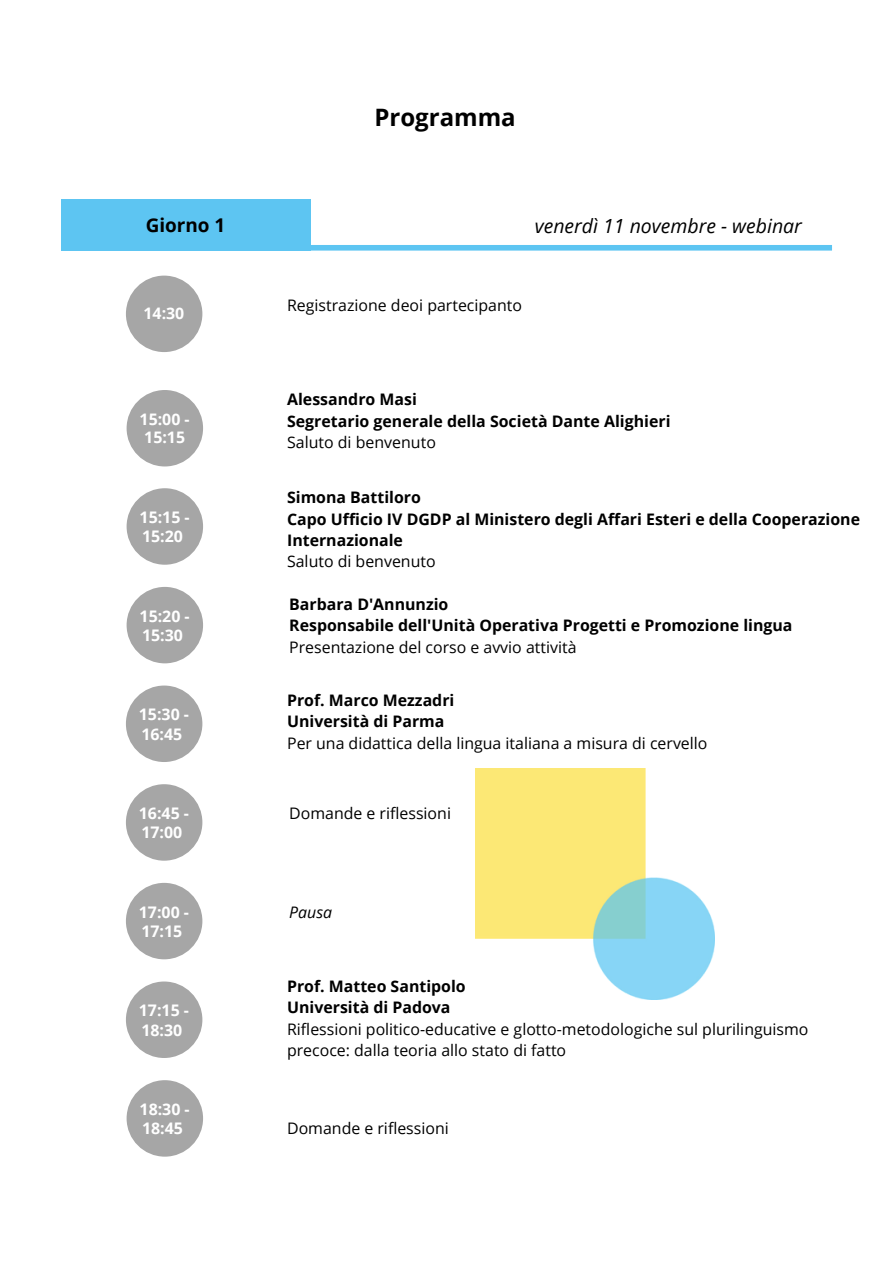
<style>
.page{position:relative;width:893px;height:1264px;background:#fff}
.page>*{position:absolute;margin:0;border:0;box-sizing:border-box;transform-origin:0 0}
.t1{font:700 24px "Open Sans";color:#000}
.t2{font:italic 19.5px "Open Sans";color:#000}
.t3{font:700 18.9px "Open Sans";color:#000}
.t4{font:700 15.9px/21.3px "Open Sans";color:#000}
.t5{font:15.9px/21.3px "Open Sans";color:#000}
.t6{font:700 15.9px/19px "Open Sans";color:#fff}
.t7{font:italic 15.9px "Open Sans";color:#000}
</style>
<div class="page">
<div style="left:61px;top:199px;width:249px;height:52px;background:#5dc5f2"></div>
<div style="left:310px;top:245px;width:522px;height:5px;background:#5dc5f2"></div>
<div style="left:127px;top:390px;width:76px;height:76px;background:#a6a6a6;border-radius:50%"></div>
<div style="left:127px;top:488px;width:76px;height:76px;background:#a6a6a6;border-radius:50%"></div>
<div style="left:127px;top:587px;width:76px;height:76px;background:#a6a6a6;border-radius:50%"></div>
<div style="left:126px;top:685px;width:76px;height:77px;background:#a6a6a6;border-radius:50%"></div>
<div style="left:126px;top:784px;width:76px;height:76px;background:#a6a6a6;border-radius:50%"></div>
<div style="left:126px;top:882px;width:76px;height:77px;background:#a6a6a6;border-radius:50%"></div>
<div style="left:126px;top:981px;width:76px;height:76px;background:#a6a6a6;border-radius:50%"></div>
<div style="left:127px;top:1080px;width:76px;height:76px;background:#a6a6a6;border-radius:50%"></div>
<img style="left:475px;top:768px;width:239px;height:231px">
<div style="left:126px;top:275px;width:76px;height:77px;background:#a6a6a6;border-radius:50%"></div>
<h1 class="t1" style="left:374px;top:100px;width:143px">Programma</h1>
<p class="t3" style="left:146px;top:211px;width:81px">Giorno 1</p>
<p class="t2" style="left:534px;top:212px;width:269px">venerdì 11 novembre - webinar</p>
<p class="t6" style="left:144px;top:304px;width:42px">14:30</p>
<p class="t5" style="left:287px;top:294px;width:236px">Registrazione deoi partecipanto</p>
<p class="t6" style="left:140px;top:409px;width:52px;line-height:18px">15:00 -<br>15:15</p>
<p class="t6" style="left:139px;top:507px;width:52px">15:15 -<br>15:20</p>
<p class="t6" style="left:139px;top:606px;width:52px">15:20 -<br>15:30</p>
<p class="t6" style="left:139px;top:704px;width:52px">15:30 -<br>16:45</p>
<p class="t6" style="left:139px;top:803px;width:52px">16:45 -<br>17:00</p>
<p class="t6" style="left:139px;top:902px;width:52px">17:00 -<br>17:15</p>
<p class="t6" style="left:139px;top:1000px;width:52px">17:15 -<br>18:30</p>
<p class="t6" style="left:139px;top:1099px;width:52px">18:30 -<br>18:45</p>
<p class="t4" style="left:287px;top:388px;width:385px">Alessandro Masi<br>Segretario generale della Società Dante Alighieri</p>
<p class="t5" style="left:287px;top:431px;width:150px">Saluto di benvenuto</p>
<p class="t4" style="left:287px;top:486px;width:574px">Simona Battiloro<br>Capo Ufficio IV DGDP al Ministero degli Affari Esteri e della Cooperazione<br>Internazionale</p>
<p class="t5" style="left:287px;top:550px;width:150px">Saluto di benvenuto</p>
<p class="t4" style="left:289px;top:593px;width:504px">Barbara D'Annunzio<br>Responsabile dell'Unità Operativa Progetti e Promozione lingua</p>
<p class="t5" style="left:289px;top:635px;width:289px">Presentazione del corso e avvio attività</p>
<p class="t4" style="left:287px;top:689px;width:169px">Prof. Marco Mezzadri<br>Università di Parma</p>
<p class="t5" style="left:287px;top:732px;width:422px">Per una didattica della lingua italiana a misura di cervello</p>
<p class="t5" style="left:289px;top:802px;width:163px">Domande e riflessioni</p>
<p class="t7" style="left:289px;top:901px;width:44px">Pausa</p>
<p class="t4" style="left:287px;top:974px;width:180px">Prof. Matteo Santipolo<br>Università di Padova</p>
<p class="t5" style="left:287px;top:1017px;width:523px">Riflessioni politico-educative e glotto-metodologiche sul plurilinguismo precoce: dalla teoria allo stato di fatto</p>
<p class="t5" style="left:287px;top:1116px;width:163px">Domande e riflessioni</p>
</div>
